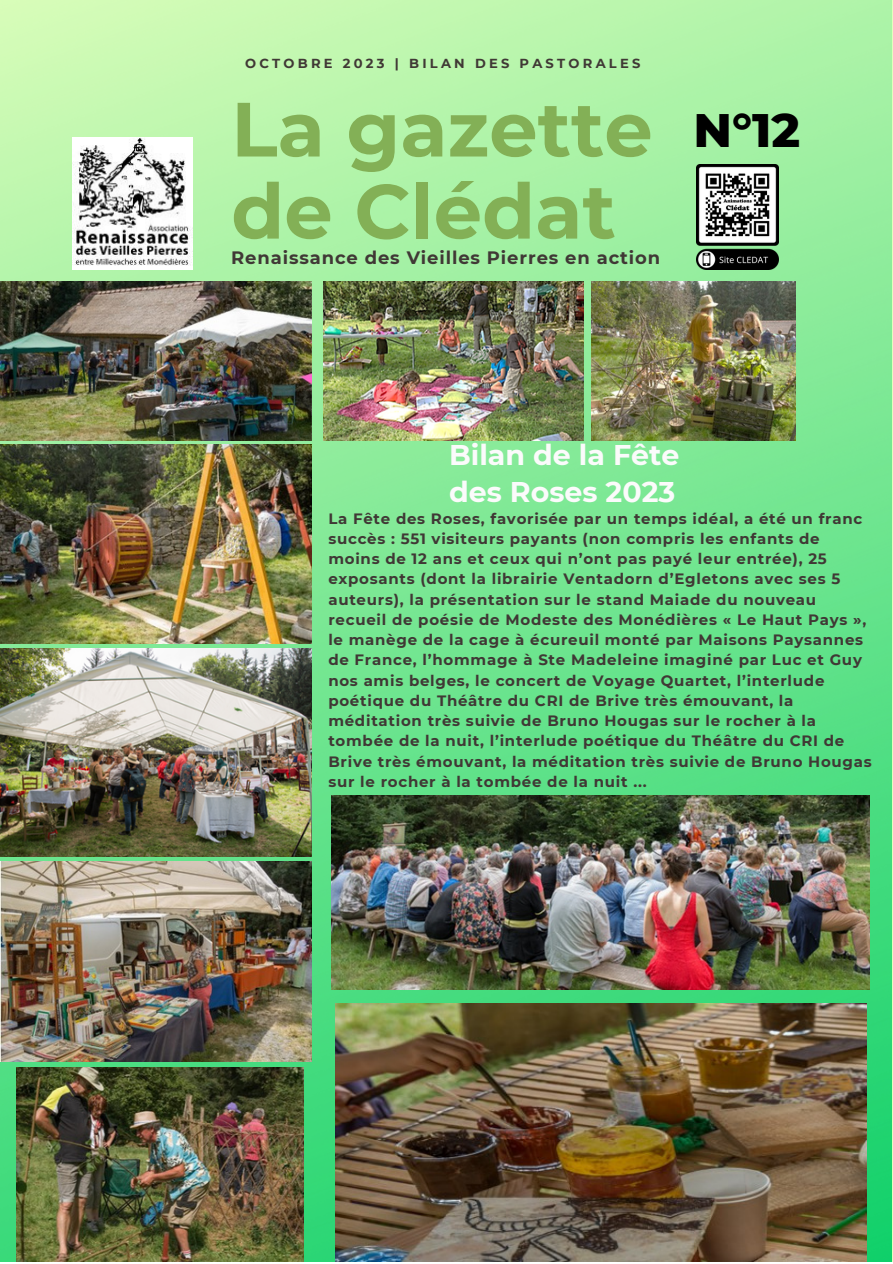
<style>
.page{position:relative;width:893px;height:1264px;background:#fff}
.page>*{position:absolute;margin:0;border:0;box-sizing:border-box;transform-origin:0 0}
.t1{font:700 76.65px "Montserrat";color:#83b056}
.t2{font:800 47.85px "Montserrat";color:#000}
.t3{font:700 28.5px "Montserrat";color:#fbfbfb}
.t4{font:700 18px "Montserrat";letter-spacing:.05em;color:#403835}
.t5{font:700 15px/20.2px "Montserrat";letter-spacing:.05em;color:#403835}
.t6{font:700 13.05px "Montserrat";letter-spacing:.25em;color:#403835}
</style>
<div class="page">
<img style="left:0;top:0;width:891px;height:1261px">
<img style="left:72px;top:137px;width:121px;height:133px">
<img style="left:696px;top:164px;width:82px;height:106px">
<img style="left:0;top:282px;width:311px;height:158px">
<img style="left:323px;top:282px;width:260px;height:158px">
<img style="left:591px;top:282px;width:204px;height:158px">
<img style="left:0;top:444px;width:311px;height:199px">
<img style="left:0;top:648px;width:311px;height:208px">
<img style="left:0;top:861px;width:311px;height:200px">
<img style="left:335px;top:1003px;width:531px;height:258px">
<img style="left:17px;top:1067px;width:286px;height:194px">
<img style="left:332px;top:795px;width:537px;height:194px">
<p class="t6" style="left:245px;top:55px;width:397px">OCTOBRE 2023 | BILAN DES PASTORALES</p>
<p class="t1" style="left:231px;top:82px;width:423px">La gazette</p>
<p class="t1" style="left:231px;top:164px;width:386px">de Clédat</p>
<p class="t4" style="left:231px;top:247px;width:430px">Renaissance des Vieilles Pierres en action</p>
<p class="t2" style="left:693px;top:100px;width:108px">N°12</p>
<p class="t3" style="left:449px;top:438px;width:232px">Bilan de la Fête</p>
<p class="t3" style="left:449px;top:475px;width:228px">des Roses 2023</p>
<p class="t5" style="left:328px;top:508px;width:545px">La Fête des Roses, favorisée par un temps idéal, a été un franc succès : 551 visiteurs payants (non compris les enfants de moins de 12 ans et ceux qui n’ont pas payé leur entrée), 25 exposants (dont la librairie Ventadorn d’Egletons avec ses 5 auteurs), la présentation sur le stand Maiade du nouveau recueil de poésie de Modeste des Monédières « Le Haut Pays », le manège de la cage à écureuil monté par Maisons Paysannes de France, l’hommage à Ste Madeleine imaginé par Luc et Guy nos amis belges, le concert de Voyage Quartet, l’interlude poétique du Théâtre du CRI de Brive très émouvant, la méditation très suivie de Bruno Hougas sur le rocher à la tombée de la nuit, l’interlude poétique du Théâtre du CRI de Brive très émouvant, la méditation très suivie de Bruno Hougas sur le rocher à la tombée de la nuit ...</p>
</div>
